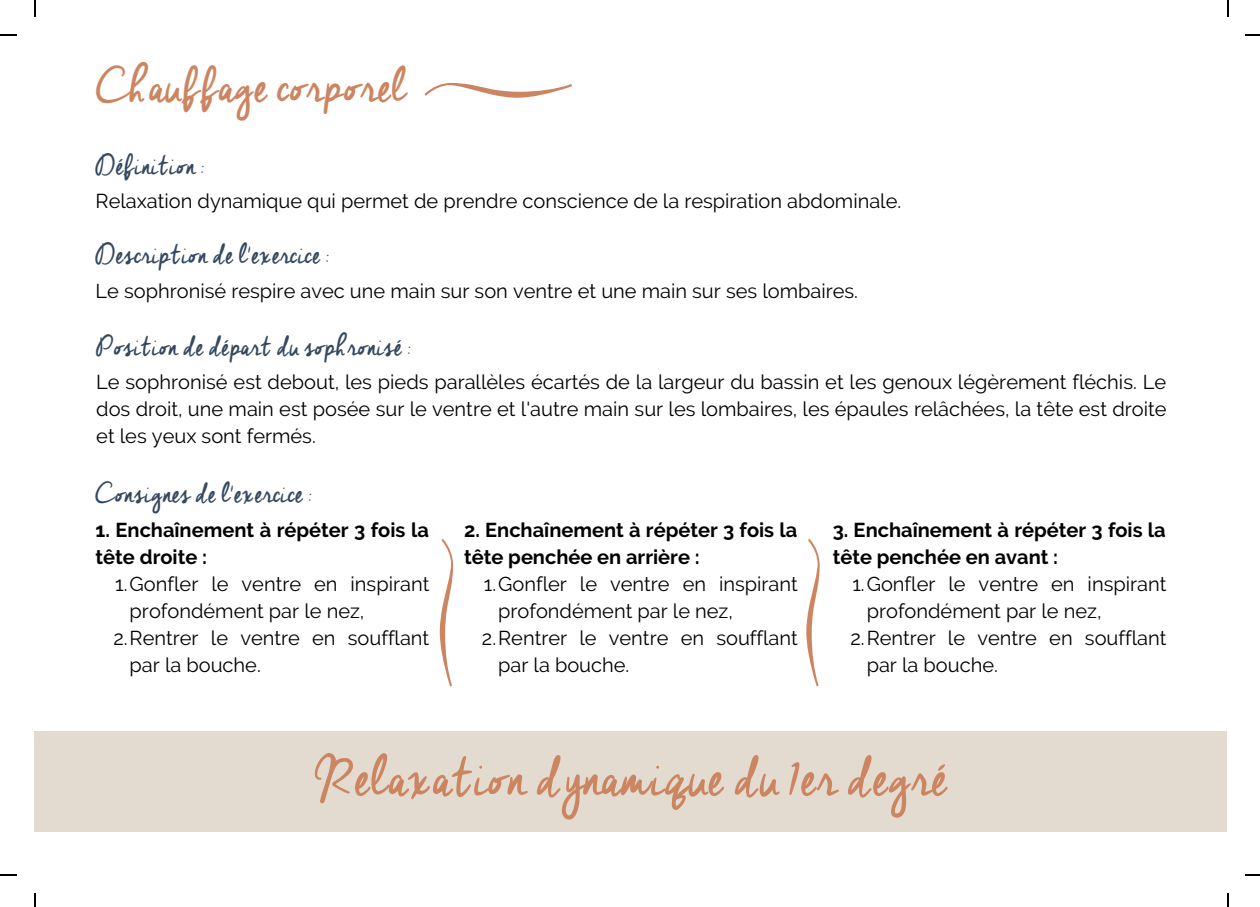
<style>
.page{position:relative;width:1260px;height:907px;background:#fff}
.page>*{position:absolute;margin:0;border:0;box-sizing:border-box;transform-origin:0 0}
.t1{font:56px "Cheddar Jack";color:#cc8561}
.t2{font:48px "Cheddar Jack";color:#cc8561}
.t3{font:28px "Cheddar Jack";color:#344960}
.t4{font:20px/27px "Raleway";color:#000}
.t5{font:700 20px/27px "Raleway";color:#000}
</style>
<div class="page">
<div style="left:35px;top:730px;width:1191px;height:101px;background:#e3dad0"></div>
<svg style="left:439px;top:539px;width:14px;height:147px"></svg>
<svg style="left:806px;top:539px;width:13px;height:147px"></svg>
<svg style="left:424px;top:83px;width:147px;height:15px"></svg>
<svg style="left:35px;top:0;width:1px;height:17px"></svg>
<svg style="left:0;top:35px;width:17px;height:1px"></svg>
<svg style="left:1227px;top:0;width:1px;height:17px"></svg>
<svg style="left:1245px;top:35px;width:14px;height:1px"></svg>
<svg style="left:35px;top:893px;width:1px;height:14px"></svg>
<svg style="left:0;top:874px;width:17px;height:1px"></svg>
<svg style="left:1227px;top:893px;width:1px;height:14px"></svg>
<svg style="left:1245px;top:874px;width:14px;height:1px"></svg>
<p class="t2" style="left:96px;top:65px;width:312px">Chauffage corporel</p>
<p class="t3" style="left:96px;top:153px;width:110px">Définition :</p>
<p class="t4" style="left:96px;top:187px;width:807px">Relaxation dynamique qui permet de prendre conscience de la respiration abdominale.</p>
<p class="t3" style="left:96px;top:242px;width:235px">Description de l'exercice :</p>
<p class="t4" style="left:96px;top:277px;width:763px">Le sophronisé respire avec une main sur son ventre et une main sur ses lombaires.</p>
<p class="t3" style="left:96px;top:334px;width:316px">Position de départ du sophronisé :</p>
<p class="t4" style="left:96px;top:368px;width:1071px;text-align:justify">Le sophronisé est debout, les pieds parallèles écartés de la largeur du bassin et les genoux légèrement fléchis. Le dos droit, une main est posée sur le ventre et l'autre main sur les lombaires, les épaules relâchées, la tête est droite et les yeux sont fermés.</p>
<p class="t3" style="left:96px;top:481px;width:218px">Consignes de l'exercice :</p>
<p class="t5" style="left:96px;top:516px;width:335px">1. Enchaînement à répéter 3 fois la tête droite :</p>
<p class="t4" style="left:130px;top:570px;width:301px;text-indent:-14px">1.Gonfler le ventre en inspirant profondément par le nez,</p>
<p class="t4" style="left:130px;top:624px;width:301px;text-indent:-16px">2.Rentrer le ventre en soufflant par la bouche.</p>
<p class="t5" style="left:464px;top:516px;width:334px">2. Enchaînement à répéter 3 fois la tête penchée en arrière :</p>
<p class="t4" style="left:498px;top:570px;width:301px;text-indent:-14px">1.Gonfler le ventre en inspirant profondément par le nez,</p>
<p class="t4" style="left:498px;top:624px;width:301px;text-indent:-16px">2.Rentrer le ventre en soufflant par la bouche.</p>
<p class="t5" style="left:832px;top:516px;width:334px">3. Enchaînement à répéter 3 fois la tête penchée en avant :</p>
<p class="t4" style="left:866px;top:570px;width:301px;text-indent:-14px">1.Gonfler le ventre en inspirant profondément par le nez,</p>
<p class="t4" style="left:866px;top:624px;width:301px;text-indent:-16px">2.Rentrer le ventre en soufflant par la bouche.</p>
<p class="t1" style="left:315px;top:752px;width:634px">Relaxation dynamique du 1er degré</p>
</div>
